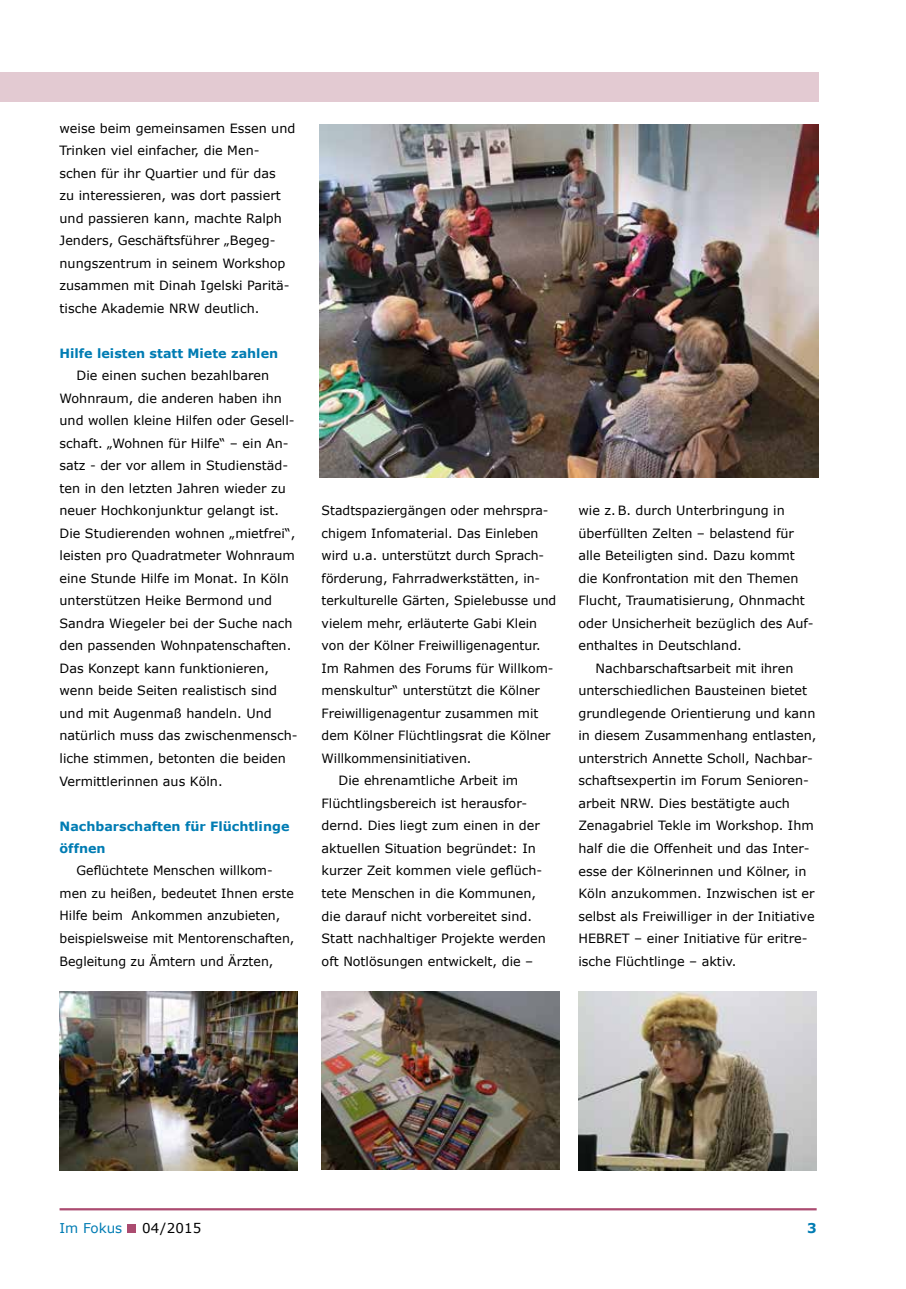
<style>
.page{position:relative;width:906px;height:1289px;background:#fff}
.page>*{position:absolute;margin:0;border:0;box-sizing:border-box;transform-origin:0 0}
.t1{font:13.5px "Verdana";color:#007cb3}
.t2{font:13.5px "Verdana";color:#000}
.t3{font:700 13.5px "Verdana";color:#007cb3}
.t4{font:12.75px/22.5px "Verdana";color:#000}
.t5{font:700 12.75px/22.5px "Verdana";color:#007cb3}
</style>
<div class="page">
<img style="left:578px;top:991px;width:238px;height:179px">
<img style="left:60px;top:991px;width:238px;height:179px">
<div style="left:127px;top:1224px;width:9px;height:8px;background:#ab4b70"></div>
<hr style="left:60px;top:1208px;width:756px;height:2px;background:#ab4b70">
<div style="left:0;top:72px;width:818px;height:30px;background:#e3cad2"></div>
<img style="left:321px;top:991px;width:239px;height:178px">
<img style="left:319px;top:124px;width:499px;height:353px">
<p class="t4" style="left:60px;top:117px;width:237px">weise beim gemeinsamen Essen und Trinken viel einfacher, die Men&shy;schen für ihr Quartier und für das<br>zu interessieren, was dort passiert und passieren kann, machte Ralph Jenders, Geschäftsführer „Begeg&shy;nungszentrum in seinem Workshop zusammen mit Dinah Igelski Paritä&shy;tische Akademie NRW deutlich.</p>
<p class="t5" style="left:60px;top:342px;width:220px">Hilfe leisten statt Miete zahlen</p>
<p class="t4" style="left:60px;top:364px;width:240px;text-indent:17px">Die einen suchen bezahlbaren Wohnraum, die anderen haben ihn und wollen kleine Hilfen oder Gesell&shy;schaft. „Wohnen für Hilfe“ – ein An&shy;satz - der vor allem in Studienstäd&shy;ten in den letzten Jahren wieder zu neuer Hochkonjunktur gelangt ist.<br>Die Studierenden wohnen „mietfrei“, leisten pro Quadratmeter Wohnraum eine Stunde Hilfe im Monat. In Köln unterstützen Heike Bermond und Sandra Wiegeler bei der Suche nach den passenden Wohnpatenschaften.<br>Das Konzept kann funktionieren, wenn beide Seiten realistisch sind und mit Augenmaß handeln. Und natürlich muss das zwischenmensch&shy;liche stimmen, betonten die beiden Vermittlerinnen aus Köln.</p>
<p class="t5" style="left:60px;top:814px;width:231px">Nachbarschaften für Flüchtlinge öffnen</p>
<p class="t4" style="left:60px;top:859px;width:236px;text-indent:17px">Geflüchtete Menschen willkom&shy;men zu heißen, bedeutet Ihnen erste Hilfe beim Ankommen anzubieten, beispielsweise mit Mentorenschaften, Begleitung zu Ämtern und Ärzten,</p>
<p class="t4" style="left:321px;top:499px;width:228px">Stadtspaziergängen oder mehrspra-</p>
<p class="t4" style="left:321px;top:522px;width:218px">chigem Infomaterial. Das Einleben</p>
<p class="t4" style="left:321px;top:544px;width:224px">wird u.a. unterstützt durch Sprach-</p>
<p class="t4" style="left:321px;top:567px;width:220px">förderung, Fahrradwerkstätten, in-</p>
<p class="t4" style="left:321px;top:589px;width:236px">terkulturelle Gärten, Spielebusse und</p>
<p class="t4" style="left:321px;top:612px;width:217px">vielem mehr, erläuterte Gabi Klein</p>
<p class="t4" style="left:321px;top:634px;width:220px">von der Kölner Freiwilligenagentur.</p>
<p class="t4" style="left:321px;top:657px;width:233px">Im Rahmen des Forums für Willkom-</p>
<p class="t4" style="left:321px;top:679px;width:220px">menskultur“ unterstützt die Kölner</p>
<p class="t4" style="left:321px;top:702px;width:218px">Freiwilligenagentur zusammen mit</p>
<p class="t4" style="left:321px;top:724px;width:230px">dem Kölner Flüchtlingsrat die Kölner</p>
<p class="t4" style="left:321px;top:747px;width:151px">Willkommensinitiativen.</p>
<p class="t4" style="left:338px;top:769px;width:181px">Die ehrenamtliche Arbeit im</p>
<p class="t4" style="left:321px;top:792px;width:207px">Flüchtlingsbereich ist herausfor-</p>
<p class="t4" style="left:321px;top:814px;width:220px">dernd. Dies liegt zum einen in der</p>
<p class="t4" style="left:321px;top:837px;width:216px">aktuellen Situation begründet: In</p>
<p class="t4" style="left:321px;top:859px;width:222px">kurzer Zeit kommen viele geflüch-</p>
<p class="t4" style="left:321px;top:882px;width:216px">tete Menschen in die Kommunen,</p>
<p class="t4" style="left:321px;top:904px;width:212px">die darauf nicht vorbereitet sind.</p>
<p class="t4" style="left:321px;top:927px;width:226px">Statt nachhaltiger Projekte werden</p>
<p class="t4" style="left:321px;top:949px;width:213px">oft Notlösungen entwickelt, die –</p>
<p class="t4" style="left:578px;top:499px;width:208px">wie z. B. durch Unterbringung in</p>
<p class="t4" style="left:578px;top:522px;width:217px">überfüllten Zelten – belastend für</p>
<p class="t4" style="left:578px;top:544px;width:218px">alle Beteiligten sind. Dazu kommt</p>
<p class="t4" style="left:578px;top:567px;width:222px">die Konfrontation mit den Themen</p>
<p class="t4" style="left:578px;top:589px;width:228px">Flucht, Traumatisierung, Ohnmacht</p>
<p class="t4" style="left:578px;top:612px;width:236px">oder Unsicherheit bezüglich des Auf-</p>
<p class="t4" style="left:578px;top:634px;width:165px">enthaltes in Deutschland.</p>
<p class="t4" style="left:595px;top:657px;width:199px">Nachbarschaftsarbeit mit ihren</p>
<p class="t4" style="left:578px;top:679px;width:230px">unterschiedlichen Bausteinen bietet</p>
<p class="t4" style="left:578px;top:702px;width:238px">grundlegende Orientierung und kann</p>
<p class="t4" style="left:578px;top:724px;width:239px">in diesem Zusammenhang entlasten,</p>
<p class="t4" style="left:578px;top:747px;width:236px">unterstrich Annette Scholl, Nachbar-</p>
<p class="t4" style="left:578px;top:769px;width:232px">schaftsexpertin im Forum Senioren-</p>
<p class="t4" style="left:578px;top:792px;width:213px">arbeit NRW. Dies bestätigte auch</p>
<p class="t4" style="left:578px;top:814px;width:237px">Zenagabriel Tekle im Workshop. Ihm</p>
<p class="t4" style="left:578px;top:837px;width:233px">half die die Offenheit und das Inter-</p>
<p class="t4" style="left:578px;top:859px;width:230px">esse der Kölnerinnen und Kölner, in</p>
<p class="t4" style="left:578px;top:882px;width:238px">Köln anzukommen. Inzwischen ist er</p>
<p class="t4" style="left:578px;top:904px;width:238px">selbst als Freiwilliger in der Initiative</p>
<p class="t4" style="left:578px;top:927px;width:229px">HEBRET – einer Initiative für eritre-</p>
<p class="t4" style="left:578px;top:949px;width:160px">ische Flüchtlinge – aktiv.</p>
<p class="t1" style="left:60px;top:1219px;width:64px">Im Fokus</p>
<p class="t2" style="left:142px;top:1219px;width:60px">04/2015</p>
<p class="t3" style="left:807px;top:1219px;width:11px">3</p>
</div>
